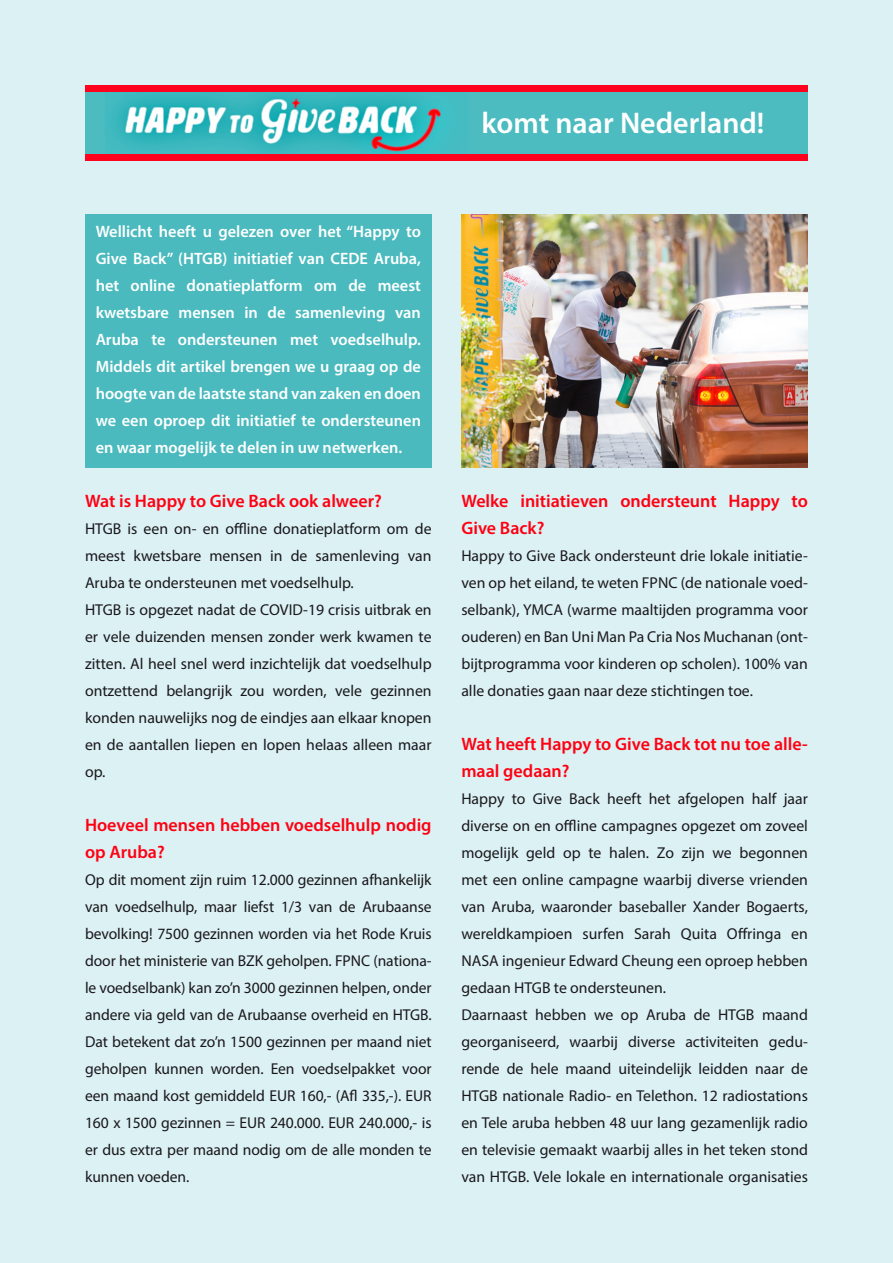
<style>
.page{position:relative;width:893px;height:1263px;background:#dbf1f3}
.page>*{position:absolute;margin:0;border:0;box-sizing:border-box;transform-origin:0 0}
.t1{font:600 30px "Myriad Pro";color:#fff}
.t2{font:600 18px/27px "Myriad Pro";color:#ff0012}
.t3{font:600 16.5px/27px "Myriad Pro";color:#fff;text-align:justify}
.t4{font:15.75px/27px "Myriad Pro";color:#1a171c}
</style>
<div class="page">
<div style="left:85px;top:214px;width:347px;height:254px;background:#4ababe"></div>
<div style="left:85px;top:85px;width:723px;height:75px;background:#4cbcc0"></div>
<img style="left:105px;top:91px;width:363px;height:63px">
<div style="left:85px;top:85px;width:723px;height:6px;background:#ff021e"></div>
<div style="left:85px;top:154px;width:723px;height:6px;background:#ff021e"></div>
<img style="left:461px;top:214px;width:347px;height:254px">
<h1 class="t1" style="left:481px;top:104px;width:284px">komt naar Nederland!</h1>
<p class="t3" style="left:96px;top:218px;width:327px">Wellicht heeft u gelezen over het “Happy to Give Back” (HTGB) initiatief van CEDE Aruba, het online donatieplatform om de meest kwetsbare mensen in de samenleving van Aruba te ondersteunen met voedselhulp.<br>Middels dit artikel brengen we u graag op de hoogte van de laatste stand van zaken en doen we een oproep dit initiatief te ondersteunen en waar mogelijk te delen in uw netwerken.</p>
<p class="t2" style="left:85px;top:487px;width:298px">Wat is Happy to Give Back ook alweer?</p>
<p class="t4" style="left:85px;top:515px;width:348px">HTGB is een on- en offline donatieplatform om de meest kwetsbare mensen in de samenleving van Aruba te ondersteunen met voedselhulp.<br>HTGB is opgezet nadat de COVID-19 crisis uitbrak en er vele duizenden mensen zonder werk kwamen te zitten. Al heel snel werd inzichtelijk dat voedselhulp ontzettend belangrijk zou worden, vele gezinnen konden nauwelijks nog de eindjes aan elkaar knopen en de aantallen liepen en lopen helaas alleen maar op.</p>
<p class="t2" style="left:85px;top:811px;width:348px">Hoeveel mensen hebben voedselhulp nodig op Aruba?</p>
<p class="t4" style="left:85px;top:866px;width:348px;text-align:justify">Op dit moment zijn ruim 12.000 gezinnen afhankelijk van voedselhulp, maar liefst 1/3 van de Arubaanse bevolking! 7500 gezinnen worden via het Rode Kruis door het ministerie van BZK geholpen. FPNC (nationa&shy;le voedselbank) kan zo’n 3000 gezinnen helpen, onder andere via geld van de Arubaanse overheid en HTGB.<br>Dat betekent dat zo’n 1500 gezinnen per maand niet geholpen kunnen worden. Een voedselpakket voor een maand kost gemiddeld EUR 160,- (Afl 335,‑). EUR 160 x 1500 gezinnen = EUR 240.000. EUR 240.000,- is er dus extra per maand nodig om de alle monden te kunnen voeden.</p>
<p class="t2" style="left:461px;top:487px;width:348px">Welke initiatieven ondersteunt Happy to<br>Give Back?</p>
<p class="t4" style="left:461px;top:542px;width:348px;text-align:justify">Happy to Give Back ondersteunt drie lokale initiatie&shy;ven op het eiland, te weten FPNC (de nationale voed&shy;selbank), YMCA (warme maaltijden programma voor ouderen) en Ban Uni Man Pa Cria Nos Muchanan (ont&shy;bijtprogramma voor kinderen op scholen). 100% van alle donaties gaan naar deze stichtingen toe.</p>
<p class="t2" style="left:461px;top:730px;width:348px">Wat heeft Happy to Give Back tot nu toe alle&shy;maal gedaan?</p>
<p class="t4" style="left:461px;top:785px;width:348px">Happy to Give Back heeft het afgelopen half jaar diverse on en offline campagnes opgezet om zoveel mogelijk geld op te halen. Zo zijn we begonnen met een online campagne waarbij diverse vrienden van Aruba, waaronder baseballer Xander Bogaerts, wereldkampioen surfen Sarah Quita Offringa en NASA ingenieur Edward Cheung een oproep hebben gedaan HTGB te ondersteunen.<br>Daarnaast hebben we op Aruba de HTGB maand georganiseerd, waarbij diverse activiteiten gedu&shy;rende de hele maand uiteindelijk leidden naar de HTGB nationale Radio- en Telethon. 12 radiostations en Tele aruba hebben 48 uur lang gezamenlijk radio en televisie gemaakt waarbij alles in het teken stond van HTGB. Vele lokale en internationale organisaties</p>
</div>
